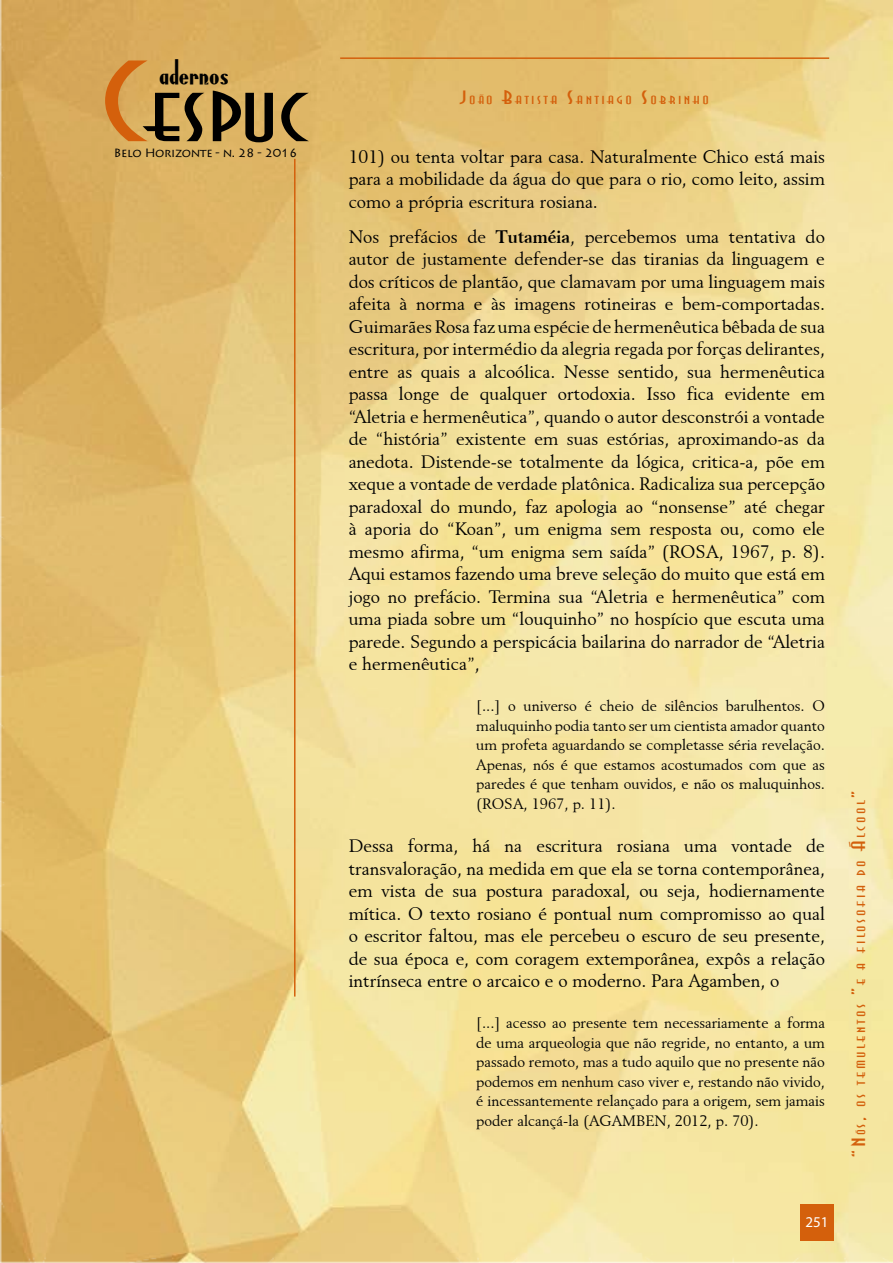
<style>
.page{position:relative;width:893px;height:1263px;background:#fff}
.page>*{position:absolute;margin:0;border:0;box-sizing:border-box;transform-origin:0 0}
.t1{font:expanded 108px "Asia";color:#000}
.t2{font:30px "Anchor Steam NF";color:#000}
.t3{font:18px/22.5px "Revival 565 BT";color:#000;text-align:justify}
.t4{font:expanded 18px "Asia";letter-spacing:.14em;color:#d3600c}
.t5{font:expanded 18px "Asia";letter-spacing:.14em;color:#d4600c}
.t6{font:15px/19.5px "Revival 565 BT";color:#000;text-align:justify}
.t7{font:15px "Myriad Pro";color:#fff}
.t8{font:12px "Lithos Pro";letter-spacing:-.03em;color:#000}
.s1{color:#d4600c}
.s2{font-weight:700}
.s3{font-size:10.5px}
</style>
<div class="page">
<img style="left:0;top:0;width:893px;height:1263px">
<div style="left:800px;top:1203px;width:34px;height:37px;background:#d4600c"></div>
<hr style="left:294px;top:159px;width:2px;height:837px;background:#d4600c">
<hr style="left:340px;top:57px;width:489px;height:2px;background:#d4600c">
<h2 class="t2" style="left:159px;top:51px;width:71px">adernos</h2>
<h1 class="t1" style="left:101px;top:42px;width:208px"><span class="s1">C</span>espuc</h1>
<p class="t8" style="left:114px;top:146px;width:185px">Belo Horizonte - n. 28 - 2016</p>
<p class="t3" style="left:349px;top:145px;width:478px">101) ou tenta voltar para casa. Naturalmente Chico está mais para a mobilidade da água do que para o rio, como leito, assim como a própria escritura rosiana.</p>
<p class="t3" style="left:349px;top:225px;width:478px">Nos prefácios de <span class="s2">Tutaméia</span>, percebemos uma tentativa do autor de justamente defender-se das tiranias da linguagem e dos críticos de plantão, que clamavam por uma linguagem mais afeita à norma e às imagens rotineiras e bem-comportadas.<br>Guimarães Rosa faz uma espécie de hermenêutica bêbada de sua escritura, por intermédio da alegria regada por forças delirantes, entre as quais a alcoólica. Nesse sentido, sua hermenêutica passa longe de qualquer ortodoxia. Isso fica evidente em “Aletria e hermenêutica”, quando o autor desconstrói a vontade de “história” existente em suas estórias, aproximando-as da anedota. Distende-se totalmente da lógica, critica-a, põe em xeque a vontade de verdade platônica. Radicaliza sua percepção paradoxal do mundo, faz apologia ao “nonsense” até chegar à aporia do “Koan”, um enigma sem resposta ou, como ele mesmo afirma, “um enigma sem saída” (ROSA, 1967, p. 8).<br>Aqui estamos fazendo uma breve seleção do muito que está em jogo no prefácio. Termina sua “Aletria e hermenêutica” com uma piada sobre um “louquinho” no hospício que escuta uma parede. Segundo a perspicácia bailarina do narrador de “Aletria e hermenêutica”,</p>
<p class="t6" style="left:476px;top:696px;width:350px">[...] o universo é cheio de silêncios barulhentos. O maluquinho podia tanto ser um cientista amador quanto um profeta aguardando se completasse séria revelação.<br>Apenas, nós é que estamos acostumados com que as paredes é que tenham ouvidos, e não os maluquinhos. (ROSA, 1967, p. 11).</p>
<p class="t3" style="left:349px;top:834px;width:478px">Dessa forma, há na escritura rosiana uma vontade de transvaloração, na medida em que ela se torna contemporânea, em vista de sua postura paradoxal, ou seja, hodiernamente mítica. O texto rosiano é pontual num compromisso ao qual o escritor faltou, mas ele percebeu o escuro de seu presente, de sua época e, com coragem extemporânea, expôs a relação intrínseca entre o arcaico e o moderno. Para Agamben, o</p>
<p class="t6" style="left:476px;top:1013px;width:350px">[...] acesso ao presente tem necessariamente a forma de uma arqueologia que não regride, no entanto, a um passado remoto, mas a tudo aquilo que no presente não podemos em nenhum caso viver e, restando não vivido, é incessantemente relançado para a origem, sem jamais poder alcançá-la (AGAMBEN, 2012, p. 70).</p>
<p class="t5" style="left:460px;top:88px;width:250px">Jo<span class="s3">ã</span>o Batista Santiago Sobrinho</p>
<p class="t4" style="left:849px;top:1157px;width:367px;rotate:-90deg">“N<span class="s3">ó</span>s, os temulentos ”e a filosofia do álcool”</p>
<p class="t7" style="left:805px;top:1213px;width:25px">251</p>
</div>
